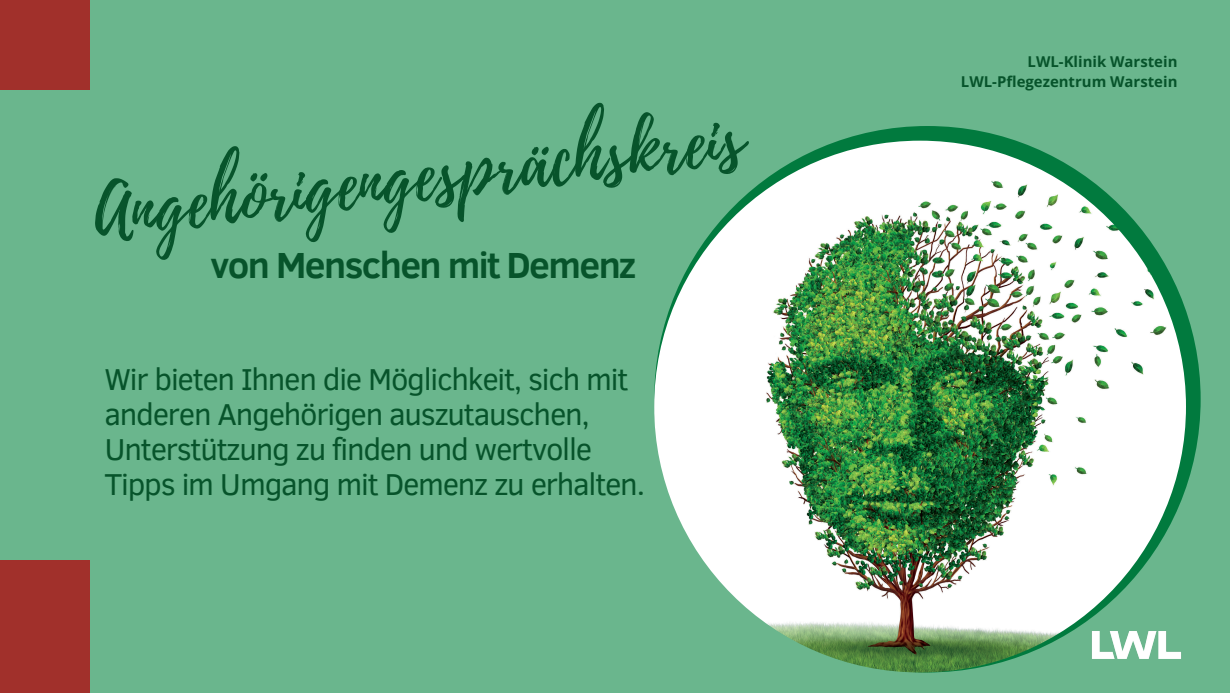
<style>
.page{position:relative;width:1230px;height:693px;background:#6ab68d}
.page>*{position:absolute;margin:0;border:0;box-sizing:border-box;transform-origin:0 0}
.t1{font:71.9px "Playlist Script";color:#07542b}
.t2{font:700 37.2px "Clear Sans";letter-spacing:-.04em;color:#07542b}
.t3{font:31px/35.2px "Clear Sans";letter-spacing:-.04em;color:#07542b}
.t4{font:700 14.9px "Open Sans";color:#07542b}
</style>
<div class="page">
<div style="left:0;top:560px;width:90px;height:133px;background:#a1302b"></div>
<div style="left:0;top:0;width:90px;height:90px;background:#a1302b"></div>
<div style="left:654px;top:126px;width:547px;height:546px;background:#007a3e;border-radius:50%"></div>
<img style="left:654px;top:141px;width:532px;height:531px;border-radius:50%">
<img style="left:1070px;top:617px;width:112px;height:42px">
<p class="t1" style="left:88px;top:165px;width:655px;rotate:-7deg">Angehörigengesprächskreis</p>
<p class="t2" style="left:210px;top:238px;width:427px">von Menschen mit Demenz</p>
<p class="t3" style="left:105px;top:360px;width:542px">Wir bieten Ihnen die Möglichkeit, sich mit anderen Angehörigen auszutauschen, Unterstützung zu finden und wertvolle Tipps im Umgang mit Demenz zu erhalten.</p>
<h2 class="t4" style="left:1028px;top:51px;width:151px">LWL-Klinik Warstein</h2>
<h3 class="t4" style="left:961px;top:71px;width:218px">LWL-Pflegezentrum Warstein</h3>
</div>
